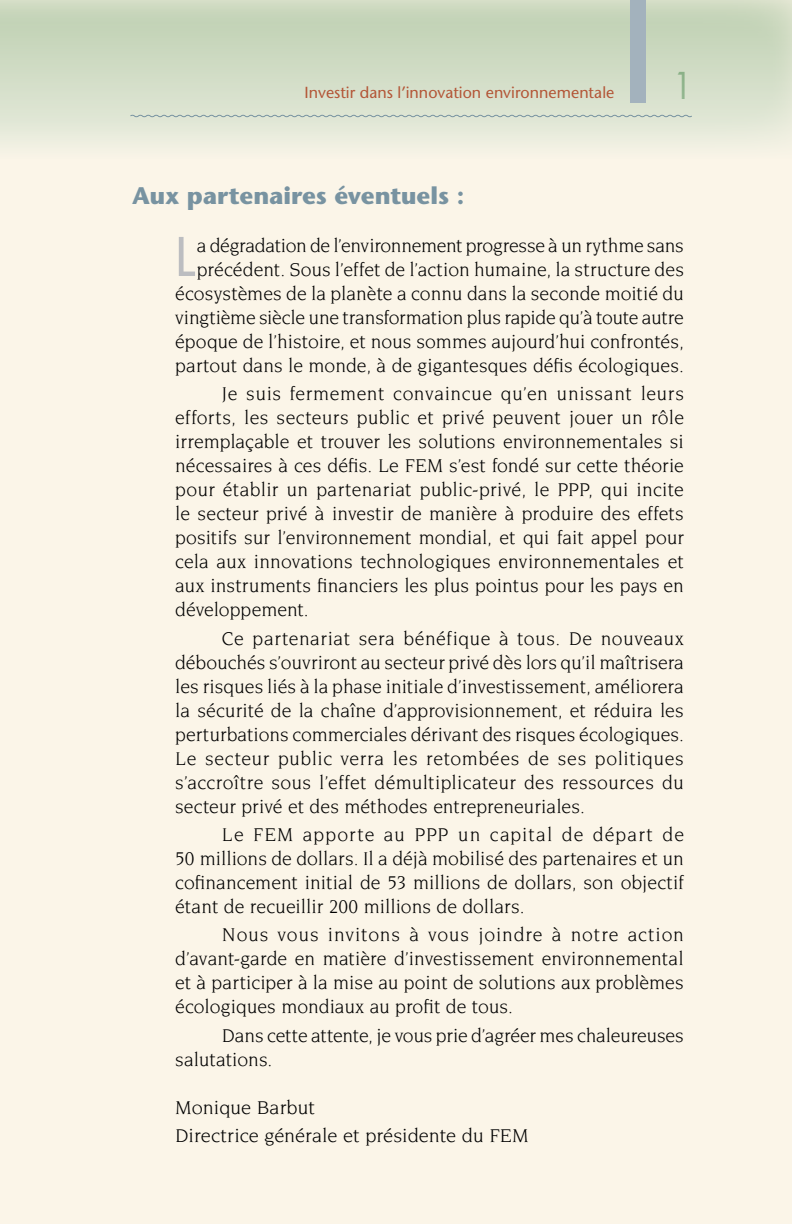
<style>
.page{position:relative;width:792px;height:1224px;background:#fbf5e8}
.page>*{position:absolute;margin:0;border:0;box-sizing:border-box;transform-origin:0 0}
.t1{font:51.8px "Futura";color:#bcbdc0}
.t2{font:700 24px "Stone Sans";letter-spacing:-.005em;color:#7893a1}
.t3{font:20px/24px "Novarese";letter-spacing:-.005em;color:#000;text-align:justify}
.t4{font:16px "Stone Sans";color:#b35637}
</style>
<div class="page">
<div style="left:0;top:0;width:792px;height:159px;background:linear-gradient(to bottom,#bfd0b3,#efefe2)"></div>
<div style="left:630px;top:0;width:16px;height:103px;background:#a3b2bd"></div>
<svg style="left:130px;top:114px;width:563px;height:4px;background:#c2cec5"></svg>
<svg style="left:678px;top:72px;width:7px;height:27px"></svg>
<p class="t4" style="left:305px;top:82px;width:311px">Investir dans l’innovation environnementale</p>
<p class="t2" style="left:132px;top:181px;width:334px">Aux partenaires éventuels :</p>
<h1 class="t1" style="left:175px;top:223px;width:21px">L</h1>
<p class="t3" style="left:175px;top:233px;width:510px;text-align:right">a dégradation de l’environnement progresse à un rythme sans précédent. Sous l’effet de l’action humaine, la structure des écosystèmes de la planète a connu dans la seconde moitié du vingtième siècle une transformation plus rapide qu’à toute autre époque de l’histoire, et nous sommes aujourd’hui confrontés, partout dans le monde, à de gigantesques défis écologiques.</p>
<p class="t3" style="left:175px;top:382px;width:510px;text-indent:47px">Je suis fermement convaincue qu’en unissant leurs efforts, les secteurs public et privé peuvent jouer un rôle irremplaçable et trouver les solutions environnementales si nécessaires à ces défis. Le FEM s’est fondé sur cette théorie pour établir un partenariat public-privé, le PPP, qui incite le secteur privé à investir de manière à produire des effets positifs sur l’environnement mondial, et qui fait appel pour cela aux innovations technologiques environnementales et aux instruments financiers les plus pointus pour les pays en développement.</p>
<p class="t3" style="left:175px;top:626px;width:510px;text-indent:47px">Ce partenariat sera bénéfique à tous. De nouveaux débouchés s’ouvriront au secteur privé dès lors qu’il maîtrisera les risques liés à la phase initiale d’investissement, améliorera la sécurité de la chaîne d’approvisionnement, et réduira les perturbations commerciales dérivant des risques écologiques.<br>Le secteur public verra les retombées de ses politiques s’accroître sous l’effet démultiplicateur des ressources du secteur privé et des méthodes entrepreneuriales.</p>
<p class="t3" style="left:175px;top:822px;width:510px;text-indent:47px">Le FEM apporte au PPP un capital de départ de 50 millions de dollars. Il a déjà mobilisé des partenaires et un cofinancement initial de 53 millions de dollars, son objectif étant de recueillir 200 millions de dollars.</p>
<p class="t3" style="left:175px;top:923px;width:510px;text-indent:47px">Nous vous invitons à vous joindre à notre action d’avant-garde en matière d’investissement environnemental et à participer à la mise au point de solutions aux problèmes écologiques mondiaux au profit de tous.</p>
<p class="t3" style="left:175px;top:1023px;width:510px;text-indent:47px">Dans cette attente, je vous prie d’agréer mes chaleureuses salutations.</p>
<p class="t3" style="left:175px;top:1093px;width:355px;line-height:28px">Monique Barbut<br>Directrice générale et présidente du FEM</p>
</div>
